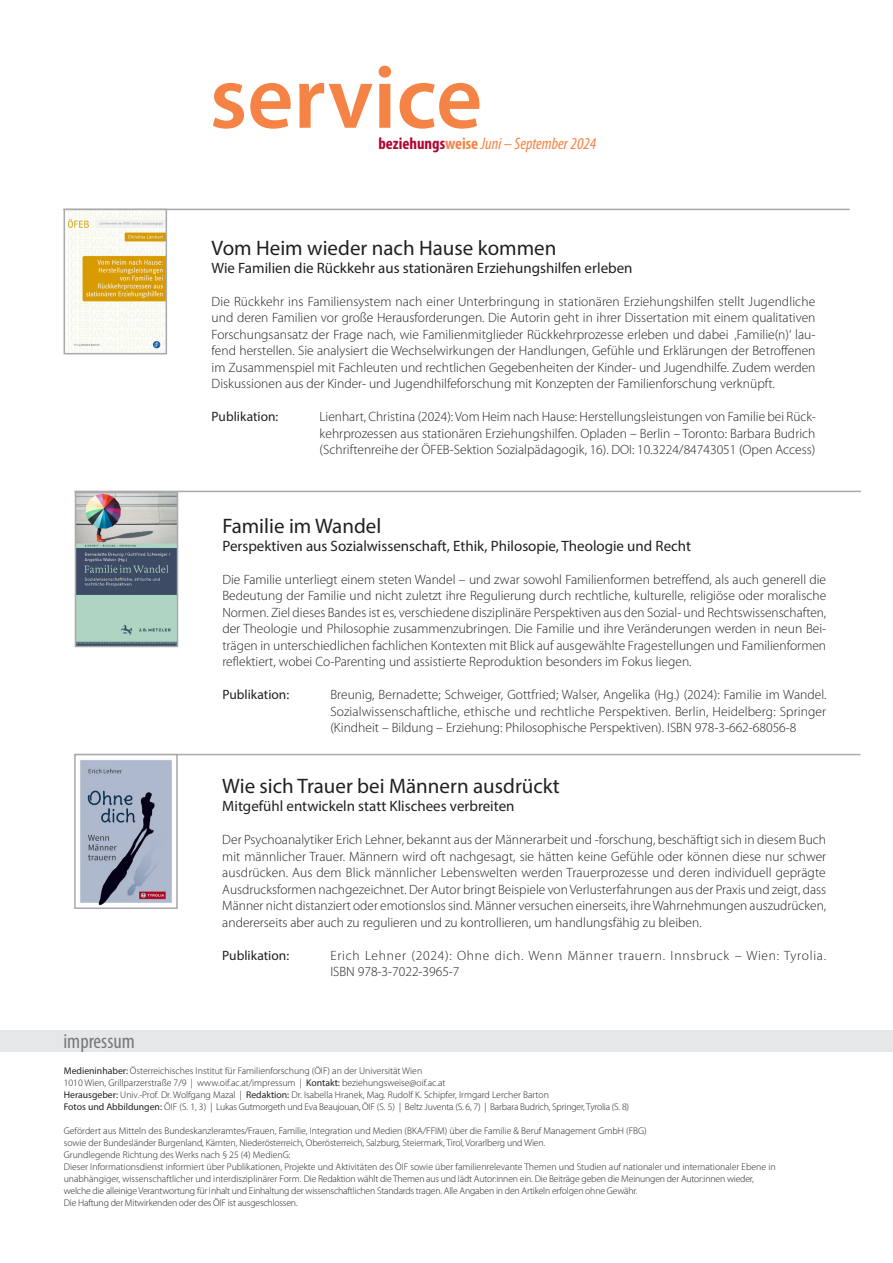
<style>
.page{position:relative;width:893px;height:1263px;background:#fff}
.page>*{position:absolute;margin:0;border:0;box-sizing:border-box;transform-origin:0 0}
.t1{font:600 90px "Myriad Pro";color:#f58345}
.Servicetext{font:21px "Myriad Pro";color:#231f20}
.t2{font:condensed 21px "Myriad Pro";color:#76787b}
.t3{font:italic condensed 16.65px "Myriad Pro";color:#f58345}
.Servicetext-2{font:15px "Myriad Pro";color:#231f20}
.Servicetext-3{font:300 13.5px/16.5px "Myriad Pro";color:#231f20;text-align:justify}
.Servicetext-4{font:300 13.5px "Myriad Pro";letter-spacing:.055em;color:#231f20}
.Servicetext-5{font:13.5px "Myriad Pro";color:#231f20}
.Impressum{font:300 9.75px "Myriad Pro";color:#231f20}
.Impressum-2{font:300 9.75px "Myriad Pro";letter-spacing:-.02em;color:#231f20}
.s1{font-weight:700;font-style:normal;color:#b00631}
.s2{font-weight:700;font-style:normal}
.s3{font-weight:400}
</style>
<div class="page">
<div style="left:0;top:1031px;width:893px;height:21px;background:#e6e7e9"></div>
<hr style="left:74px;top:491px;width:787px;height:1px;background:#a8a9ad">
<img style="left:78px;top:495px;width:97px;height:149px">
<div style="left:75px;top:492px;width:103px;height:155px;border:2px solid #a8a9ad"></div>
<hr style="left:74px;top:754px;width:786px;height:1px;background:#a8a9ad">
<img style="left:80px;top:760px;width:92px;height:146px">
<div style="left:74px;top:754px;width:104px;height:155px;border:2px solid #a8a9ad"></div>
<hr style="left:63px;top:209px;width:787px;height:1px;background:#a8a9ad">
<img style="left:67px;top:212px;width:97px;height:139px">
<div style="left:64px;top:209px;width:103px;height:145px;border:2px solid #a8a9ad"></div>
<p class="t1" style="left:210px;top:40px;width:274px">service</p>
<p class="t3" style="left:378px;top:133px;width:219px"><span class="s1">beziehungs</span><span class="s2">weise</span> Juni – September 2024</p>
<p class="Servicetext" style="left:212px;top:235px;width:346px">Vom Heim wieder nach Hause kommen</p>
<p class="Servicetext-2" style="left:212px;top:258px;width:422px">Wie Familien die Rückkehr aus stationären Erziehungshilfen erleben</p>
<p class="Servicetext-3" style="left:212px;top:293px;width:605px">Die Rückkehr ins Familiensystem nach einer Unterbringung in stationären Erziehungshilfen stellt Jugendliche und deren Familien vor große Herausforderungen. Die Autorin geht in ihrer Dissertation mit einem qualitativen Forschungsansatz der Frage nach, wie Familienmitglieder Rückkehrprozesse erleben und dabei ‚Familie(n)‘ lau&shy;fend herstellen. Sie analysiert die Wechselwirkungen der Handlungen, Gefühle und Erklärungen der Betroffenen im Zusammenspiel mit Fachleuten und rechtlichen Gegebenheiten der Kinder- und Jugendhilfe. Zudem werden Diskussionen aus der Kinder- und Jugendhilfeforschung mit Konzepten der Familienforschung verknüpft.</p>
<p class="Servicetext-5" style="left:212px;top:408px;width:68px">Publikation:</p>
<p class="Servicetext-3" style="left:320px;top:409px;width:498px">Lienhart, Christina (2024): Vom Heim nach Hause: Herstellungsleistungen von Familie bei Rück-</p>
<p class="Servicetext-3" style="left:320px;top:425px;width:497px">kehrprozessen aus stationären Erziehungshilfen. Opladen – Berlin – Toronto: Barbara Budrich</p>
<p class="Servicetext-3" style="left:320px;top:442px;width:497px">(Schriftenreihe der ÖFEB-Sektion Sozialpädagogik, 16). DOI: 10.3224/84743051 (Open Access)</p>
<p class="Servicetext" style="left:222px;top:513px;width:160px">Familie im Wandel</p>
<p class="Servicetext-2" style="left:222px;top:536px;width:470px">Perspektiven aus Sozialwissenschaft, Ethik, Philosopie, Theologie und Recht</p>
<p class="Servicetext-3" style="left:222px;top:571px;width:605px">Die Familie unterliegt einem steten Wandel – und zwar sowohl Familienformen betreffend, als auch generell die Bedeutung der Familie und nicht zuletzt ihre Regulierung durch rechtliche, kulturelle, religiöse oder moralische Normen. Ziel dieses Bandes ist es, verschiedene disziplinäre Perspektiven aus den Sozial- und Rechtswissenschaften, der Theologie und Philosophie zusammenzubringen. Die Familie und ihre Veränderungen werden in neun Bei&shy;trägen in unterschiedlichen fachlichen Kontexten mit Blick auf ausgewählte Fragestellungen und Familienformen reflektiert, wobei Co-Parenting und assistierte Reproduktion besonders im Fokus liegen.</p>
<p class="Servicetext-5" style="left:222px;top:686px;width:68px">Publikation:</p>
<p class="Servicetext-3" style="left:330px;top:687px;width:498px">Breunig, Bernadette; Schweiger, Gottfried; Walser, Angelika (Hg.) (2024): Familie im Wandel.</p>
<p class="Servicetext-3" style="left:330px;top:703px;width:497px">Sozialwissenschaftliche, ethische und rechtliche Perspektiven. Berlin, Heidelberg: Springer</p>
<p class="Servicetext-3" style="left:330px;top:720px;width:468px">(Kindheit – Bildung – Erziehung: Philosophische Perspektiven). ISBN 978-3-662-68056-8</p>
<p class="t2" style="left:63px;top:1028px;width:73px">impressum</p>
<p class="Servicetext" style="left:222px;top:773px;width:339px">Wie sich Trauer bei Männern ausdrückt</p>
<p class="Servicetext-2" style="left:222px;top:797px;width:294px">Mitgefühl entwickeln statt Klischees verbreiten</p>
<p class="Servicetext-3" style="left:222px;top:832px;width:605px">Der Psychoanalytiker Erich Lehner, bekannt aus der Männerarbeit und -forschung, beschäftigt sich in diesem Buch mit männlicher Trauer. Männern wird oft nachgesagt, sie hätten keine Gefühle oder können diese nur schwer ausdrücken. Aus dem Blick männlicher Lebenswelten werden Trauerprozesse und deren individuell geprägte Ausdrucksformen nachgezeichnet. Der Autor bringt Beispiele von Verlusterfahrungen aus der Praxis und zeigt, dass Männer nicht distanziert oder emotionslos sind. Männer versuchen einerseits, ihre Wahrnehmungen auszudrücken, andererseits aber auch zu regulieren und zu kontrollieren, um handlungsfähig zu bleiben.</p>
<p class="Servicetext-5" style="left:222px;top:947px;width:68px">Publikation:</p>
<p class="Servicetext-4" style="left:330px;top:948px;width:497px">Erich Lehner (2024): Ohne dich. Wenn Männer trauern. Innsbruck – Wien: Tyrolia.</p>
<p class="Servicetext-3" style="left:330px;top:964px;width:131px">ISBN 978-3-7022-3965-7</p>
<p class="Impressum" style="left:64px;top:1065px;width:360px"><span class="s3">Medieninhaber:</span> Österreichisches Institut für Familienforschung (ÖIF) an der Universität Wien</p>
<p class="Impressum" style="left:64px;top:1077px;width:383px">1010 Wien, Grillparzerstraße 7/9 | www.oif.ac.at/impressum | <span class="s3">Kontakt:</span> beziehungsweise@oif.ac.at</p>
<p class="Impressum" style="left:64px;top:1089px;width:487px"><span class="s3">Herausgeber:</span> Univ.-Prof. Dr. Wolfgang Mazal | <span class="s3">Redaktion:</span> Dr. Isabella Hranek, Mag. Rudolf K. Schipfer, Irmgard Lercher Barton</p>
<p class="Impressum-2" style="left:64px;top:1101px;width:567px"><span class="s3">Fotos und Abbildungen:</span> ÖIF (S. 1, 3) | Lukas Gutmorgeth und Eva Beaujouan, ÖIF (S. 5) | Beltz Juventa (S. 6, 7) | Barbara Budrich, Springer, Tyrolia (S. 8)</p>
<p class="Impressum" style="left:64px;top:1125px;width:584px">Gefördert aus Mitteln des Bundeskanzleramtes/Frauen, Familie, Integration und Medien (BKA/FFIM) über die Familie &amp; Beruf Management GmbH (FBG)</p>
<p class="Impressum" style="left:64px;top:1137px;width:483px">sowie der Bundesländer Burgenland, Kärnten, Niederösterreich, Oberösterreich, Salzburg, Steiermark, Tirol, Vorarlberg und Wien.</p>
<p class="Impressum" style="left:64px;top:1149px;width:228px">Grundlegende Richtung des Werks nach § 25 (4) MedienG:</p>
<p class="Impressum" style="left:64px;top:1161px;width:713px">Dieser Informationsdienst informiert über Publikationen, Projekte und Aktivitäten des ÖIF sowie über familienrelevante Themen und Studien auf nationaler und internationaler Ebene in</p>
<p class="Impressum-2" style="left:64px;top:1173px;width:691px">unabhängiger, wissenschaftlicher und interdisziplinärer Form. Die Redaktion wählt die Themen aus und lädt Autor:innen ein. Die Beiträge geben die Meinungen der Autor:innen wieder,</p>
<p class="Impressum-2" style="left:64px;top:1185px;width:575px">welche die alleinige Verantwortung für Inhalt und Einhaltung der wissenschaftlichen Standards tragen. Alle Angaben in den Artikeln erfolgen ohne Gewähr.</p>
<p class="Impressum-2" style="left:64px;top:1197px;width:235px">Die Haftung der Mitwirkenden oder des ÖIF ist ausgeschlossen.</p>
</div>
